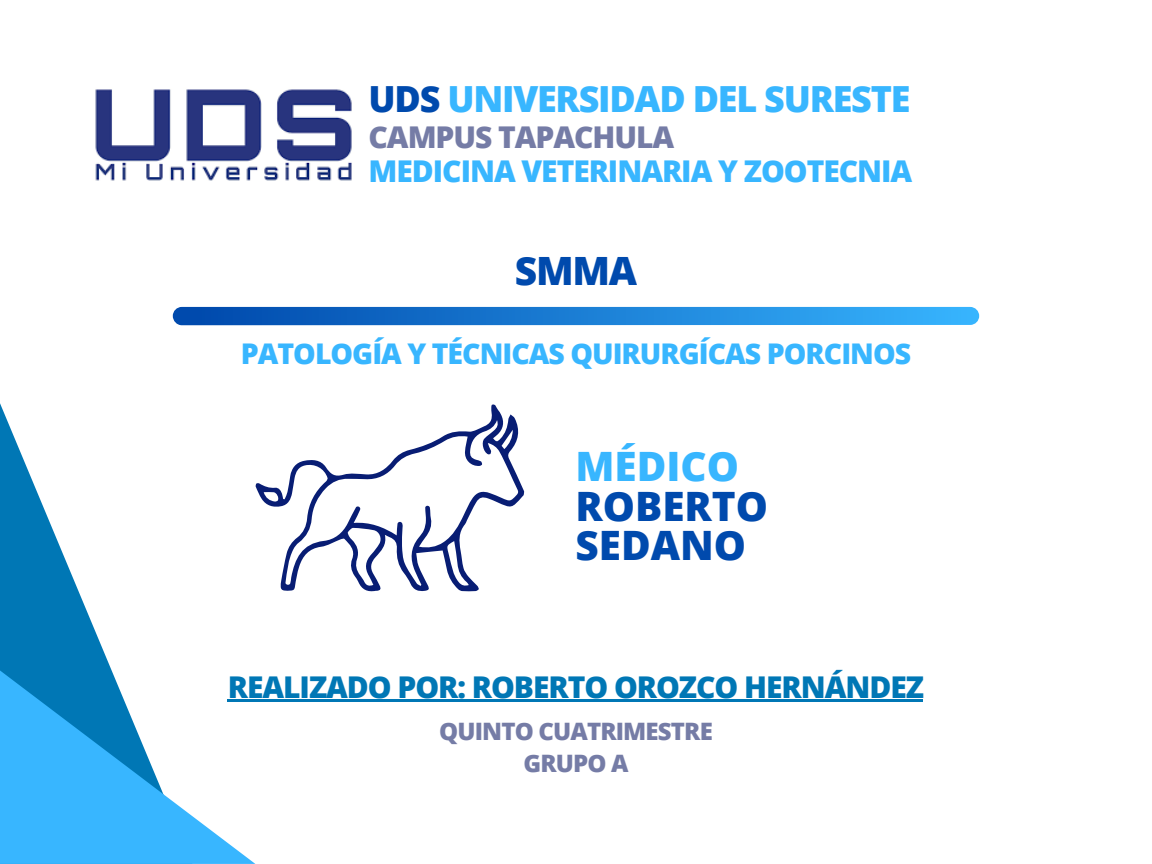
<style>
.page{position:relative;width:1152px;height:864px;background:#fff}
.page>*{position:absolute;margin:0;border:0;box-sizing:border-box;transform-origin:0 0}
.t1{font:800 40.5px/39.3px "Open Sans";color:#004aad}
.t2{font:800 39px "Open Sans";color:#004aad}
.t3{font:800 36px "Open Sans";letter-spacing:-.035em;color:#38b6ff}
.t4{font:800 30px "Open Sans";letter-spacing:-.035em;color:#0077b5}
.t5{font:800 30px "Open Sans";letter-spacing:-.035em;color:#38b6ff}
.t6{font:800 30px "Open Sans";letter-spacing:-.035em;color:#757ca6}
.t7{font:800 28.5px "Open Sans";letter-spacing:-.035em;color:#38b6ff}
.t8{font:800 24px "Open Sans";letter-spacing:-.035em;color:#757ca6}
.s1{color:#004aad}
.s2{color:#38b6ff}
</style>
<div class="page">
<img style="left:95px;top:89px;width:257px;height:92px">
<div style="left:173px;top:307px;width:806px;height:18px;background:linear-gradient(to right,#0047aa,#38b5fe);border-radius:9px"></div>
<hr style="left:228px;top:700px;width:695px;height:2px;background:#0077b5">
<svg style="left:0;top:403px;width:112px;height:267px;fill:#0077b5"></svg>
<svg style="left:0;top:670px;width:255px;height:194px;fill:#38b6ff"></svg>
<svg style="left:255px;top:404px;width:269px;height:188px"></svg>
<h3 class="t3" style="left:369px;top:74px;width:543px"><span class="s1">UDS</span> UNIVERSIDAD DEL SURESTE</h3>
<p class="t6" style="left:369px;top:116px;width:307px">CAMPUS TAPACHULA</p>
<h1 class="t5" style="left:369px;top:150px;width:545px">MEDICINA VETERINARIA Y ZOOTECNIA</h1>
<h1 class="t2" style="left:515px;top:243px;width:124px">SMMA</h1>
<h3 class="t7" style="left:241px;top:334px;width:672px">PATOLOGÍA Y TÉCNICAS QUIRURGÍCAS PORCINOS</h3>
<p class="t1" style="left:575px;top:446px;width:194px"><span class="s2">MÉDICO<br></span>ROBERTO<br>SEDANO</p>
<h2 class="t4" style="left:228px;top:665px;width:698px">REALIZADO POR: ROBERTO OROZCO HERNÁNDEZ</h2>
<p class="t8" style="left:439px;top:714px;width:275px">QUINTO CUATRIMESTRE</p>
<h3 class="t8" style="left:523px;top:746px;width:107px">GRUPO A</h3>
</div>
